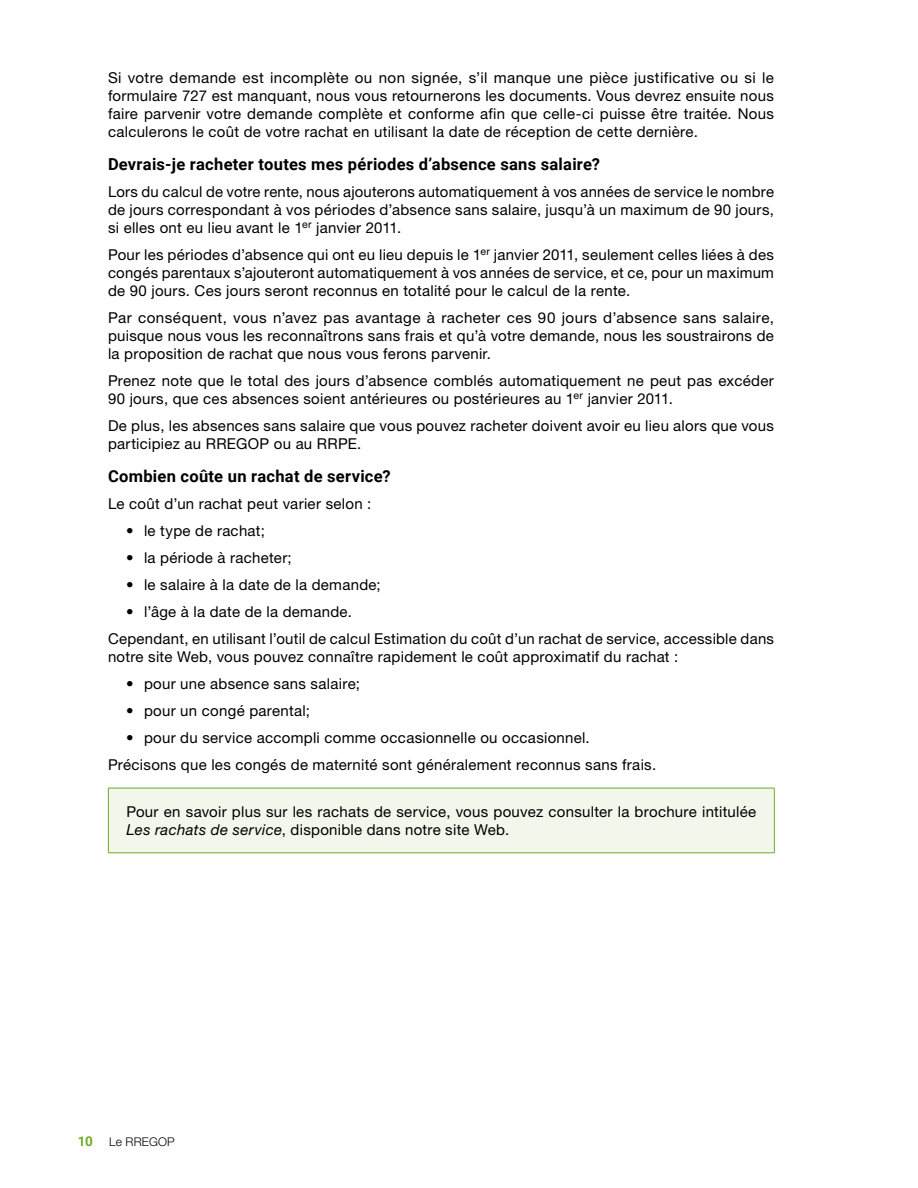
<style>
.page{position:relative;width:918px;height:1188px;background:#fff}
.page>*{position:absolute;margin:0;border:0;box-sizing:border-box;transform-origin:0 0}
.Questions__H3{font:700 16.5px "Roboto";letter-spacing:.015em;color:#000}
.Texte{font:15px/18px "Helvetica Neue LT Pro";letter-spacing:.02em;color:#000;text-align:justify}
.t1{font:300 12px "Helvetica Neue LT Pro";letter-spacing:.015em;color:#000}
.s1{font-style:italic}
.s2{font-family:"Roboto";font-weight:700;font-size:13.5px;color:#6eab27}
</style>
<div class="page">
<div style="left:108px;top:788px;width:666px;height:65px;background:#f2f6eb"></div>
<hr style="left:108px;top:788px;width:667px;height:1px;background:#6eab27">
<hr style="left:108px;top:788px;width:1px;height:64px;background:#6eab27">
<hr style="left:774px;top:788px;width:1px;height:64px;background:#6eab27">
<hr style="left:108px;top:852px;width:667px;height:1px;background:#6eab27">
<p class="Texte" style="left:108px;top:68px;width:668px">Si votre demande est incomplète ou non signée, s’il manque une pièce justificative ou si le formulaire 727 est manquant, nous vous retournerons les documents. Vous devrez ensuite nous faire parvenir votre demande complète et conforme afin que celle-ci puisse être traitée. Nous calculerons le coût de votre rachat en utilisant la date de réception de cette dernière.</p>
<h3 class="Questions__H3" style="left:108px;top:152px;width:494px">Devrais-je racheter toutes mes périodes d’absence sans salaire?</h3>
<p class="Texte" style="left:108px;top:182px;width:668px">Lors du calcul de votre rente, nous ajouterons automatiquement à vos années de service le nombre de jours correspondant à vos périodes d’absence sans salaire, jusqu’à un maximum de 90 jours, si elles ont eu lieu avant le 1<sup>er</sup> janvier 2011.</p>
<p class="Texte" style="left:108px;top:245px;width:668px">Pour les périodes d’absence qui ont eu lieu depuis le 1<sup>er</sup> janvier 2011, seulement celles liées à des congés parentaux s’ajouteront automatiquement à vos années de service, et ce, pour un maximum de 90 jours. Ces jours seront reconnus en totalité pour le calcul de la rente.</p>
<p class="Texte" style="left:108px;top:308px;width:668px">Par conséquent, vous n’avez pas avantage à racheter ces 90 jours d’absence sans salaire, puisque nous vous les reconnaîtrons sans frais et qu’à votre demande, nous les soustrairons de la proposition de rachat que nous vous ferons parvenir.</p>
<p class="Texte" style="left:108px;top:371px;width:667px">Prenez note que le total des jours d’absence comblés automatiquement ne peut pas excéder<br>90 jours, que ces absences soient antérieures ou postérieures au 1<sup>er</sup> janvier 2011.</p>
<p class="Texte" style="left:108px;top:416px;width:668px">De plus, les absences sans salaire que vous pouvez racheter doivent avoir eu lieu alors que vous participiez au RREGOP ou au RRPE.</p>
<h3 class="Questions__H3" style="left:108px;top:464px;width:284px">Combien coûte un rachat de service?</h3>
<p class="Texte" style="left:108px;top:494px;width:265px">Le coût d’un rachat peut varier selon :</p>
<p class="Texte" style="left:126px;top:521px;width:140px">• le type de rachat;</p>
<p class="Texte" style="left:126px;top:548px;width:167px">• la période à racheter;</p>
<p class="Texte" style="left:126px;top:575px;width:256px">• le salaire à la date de la demande;</p>
<p class="Texte" style="left:126px;top:602px;width:227px">• l’âge à la date de la demande.</p>
<p class="Texte" style="left:108px;top:629px;width:668px">Cependant, en utilisant l’outil de calcul Estimation du coût d’un rachat de service, accessible dans notre site Web, vous pouvez connaître rapidement le coût approximatif du rachat :</p>
<p class="Texte" style="left:126px;top:674px;width:235px">• pour une absence sans salaire;</p>
<p class="Texte" style="left:126px;top:701px;width:186px">• pour un congé parental;</p>
<p class="Texte" style="left:126px;top:728px;width:465px">• pour du service accompli comme occasionnelle ou occasionnel.</p>
<p class="Texte" style="left:108px;top:755px;width:550px">Précisons que les congés de maternité sont généralement reconnus sans frais.</p>
<p class="Texte" style="left:126px;top:802px;width:631px">Pour en savoir plus sur les rachats de service, vous pouvez consulter la brochure intitulée<br><span class="s1">Les rachats de service</span>, disponible dans notre site Web.</p>
<p class="t1" style="left:78px;top:1135px;width:99px"><span class="s2">10</span> Le RREGOP</p>
</div>
